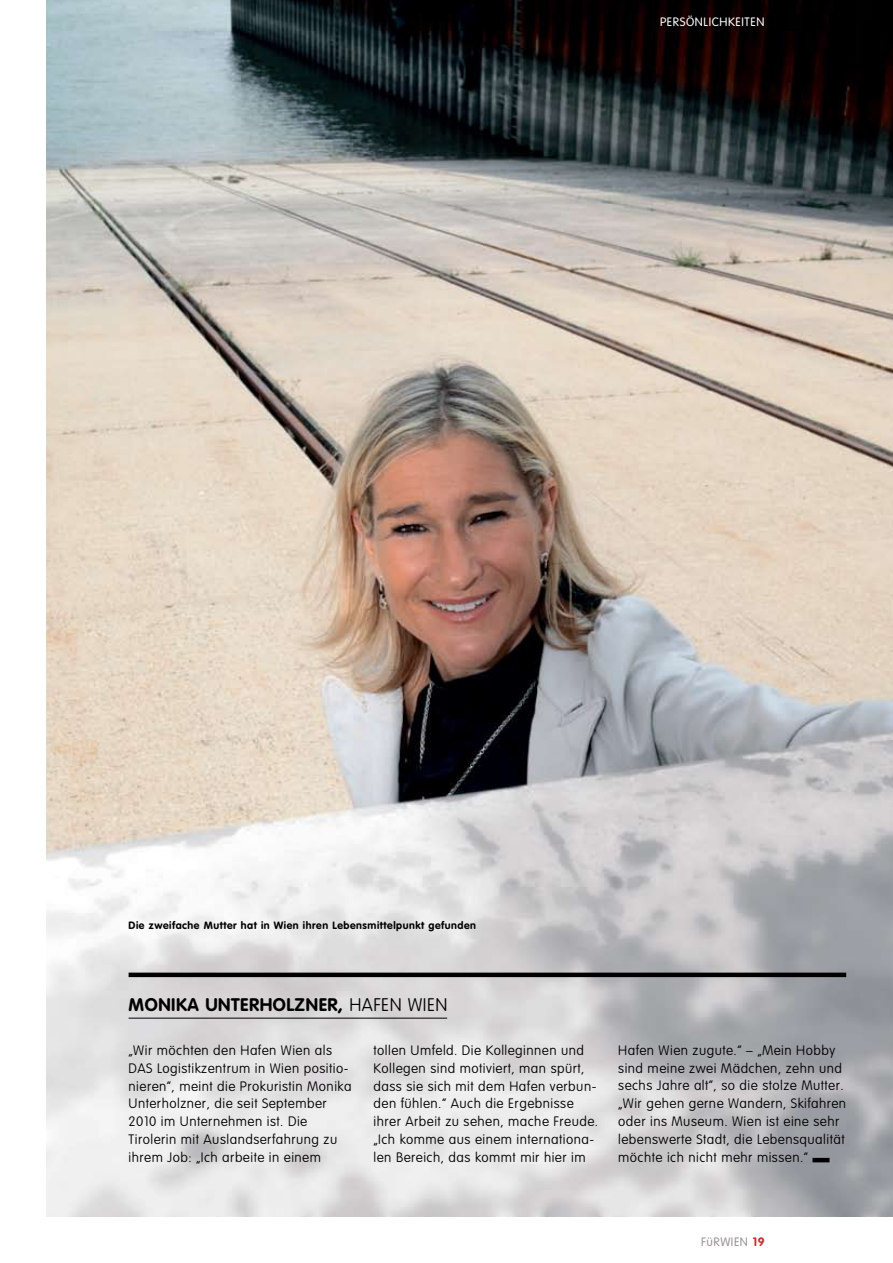
<style>
.page{position:relative;width:893px;height:1263px;background:#fff}
.page>*{position:absolute;margin:0;border:0;box-sizing:border-box;transform-origin:0 0}
.t1{font:700 18px "VAG Rounded";letter-spacing:.03em;color:#000}
.t2{font:100 13.5px/18px "VAG Rounded";letter-spacing:.035em;color:#000}
.t3{font:300 12px "VAG Rounded";letter-spacing:.05em;color:#fff}
.t4{font:300 12px "VAG Rounded";letter-spacing:.05em;color:#979491}
.t5{font:700 10.5px "VAG Rounded";letter-spacing:.05em;color:#000}
.s1{font-weight:100}
.s2{font-weight:700;color:#c32f2d}
</style>
<div class="page">
<img style="left:47px;top:0;width:846px;height:1216px">
<div style="left:129px;top:972px;width:717px;height:5px;background:#000"></div>
<hr style="left:129px;top:1018px;width:318px;height:1px;background:#000">
<hr style="left:812px;top:1158px;width:17px;height:4px;background:#000">
<p class="t3" style="left:660px;top:15px;width:106px">PERSÖNLICHKEITEN</p>
<p class="t5" style="left:129px;top:919px;width:349px">Die zweifache Mutter hat in Wien ihren Lebensmittelpunkt gefunden</p>
<h1 class="t1" style="left:129px;top:994px;width:321px">Monika Unterholzner, <span class="s1">Hafen Wien</span></h1>
<p class="t2" style="left:129px;top:1041px;width:224px">„Wir möchten den Hafen Wien als DAS Logistikzentrum in Wien positio&shy;nieren“, meint die Prokuristin Monika Unterholzner, die seit September 2010 im Unternehmen ist. Die Tirolerin mit Auslandserfahrung zu ihrem Job: „Ich arbeite in einem</p>
<p class="t2" style="left:374px;top:1041px;width:226px">tollen Umfeld. Die Kolleginnen und Kollegen sind motiviert, man spürt, dass sie sich mit dem Hafen verbun&shy;den fühlen.“ Auch die Ergebnisse ihrer Arbeit zu sehen, mache Freude. „Ich komme aus einem internationa&shy;len Bereich, das kommt mir hier im</p>
<p class="t2" style="left:618px;top:1041px;width:229px">Hafen Wien zugute.“ – „Mein Hobby sind meine zwei Mädchen, zehn und sechs Jahre alt“, so die stolze Mutter. „Wir gehen gerne Wandern, Skifahren oder ins Museum. Wien ist eine sehr lebenswerte Stadt, die Lebensqualität möchte ich nicht mehr missen.“</p>
<p class="t4" style="left:701px;top:1235px;width:65px">FüRWIEN <span class="s2">19</span></p>
</div>
